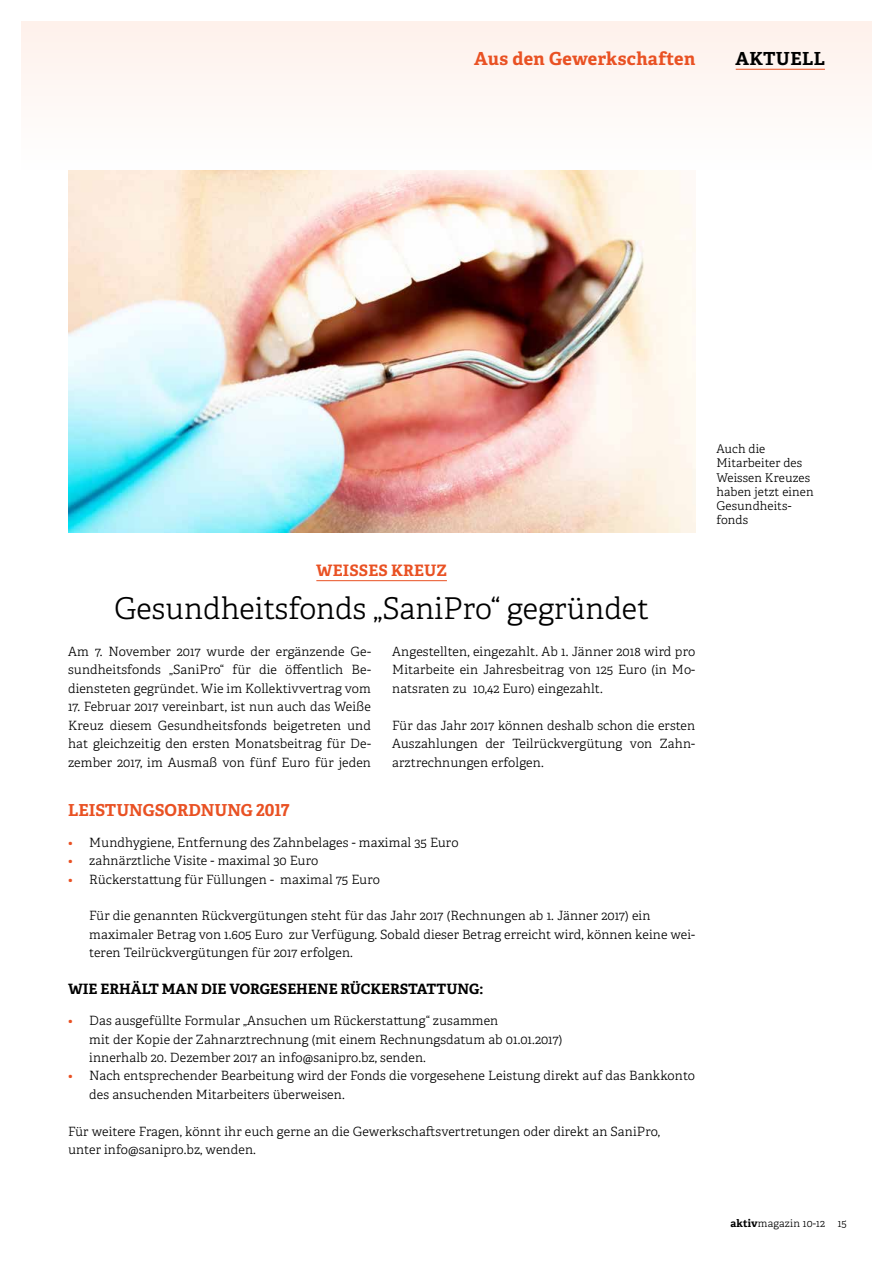
<style>
.page{position:relative;width:893px;height:1263px;background:#fff}
.page>*{position:absolute;margin:0;border:0;box-sizing:border-box;transform-origin:0 0}
.t1{font:300 30px "Adelle";color:#000}
.t2{font:700 18px "Adelle";letter-spacing:.015em;color:#e95123}
.t3{font:700 18px "Adelle";letter-spacing:.02em;color:#000}
.t4{font:700 16.5px "Adelle";color:#e95123}
.t5{font:700 15.75px "Adelle";letter-spacing:.01em;color:#e95123}
.t6{font:700 14.25px "Adelle";color:#000}
.t7{font:300 12.75px/18.5px "Adelle";letter-spacing:.01em;color:#000;text-align:justify}
.t8{font:300 12px/14.2px "Adelle";letter-spacing:.01em;color:#000}
.t9{font:300 10.5px "Adelle";letter-spacing:.02em;color:#000}
.s1{color:#e95123}
.s2{font-weight:700}
</style>
<div class="page">
<div style="left:21px;top:21px;width:851px;height:149px;background:#fef7f4"></div>
<img style="left:68px;top:170px;width:627px;height:363px">
<hr style="left:316px;top:580px;width:131px;height:1px;background:#e95123">
<hr style="left:736px;top:69px;width:89px;height:1px;background:#e95123">
<h2 class="t2" style="left:474px;top:47px;width:222px">Aus den Gewerkschaften</h2>
<h2 class="t3" style="left:735px;top:47px;width:91px">AKTUELL</h2>
<p class="t5" style="left:316px;top:560px;width:132px">WEISSES KREUZ</p>
<h1 class="t1" style="left:114px;top:590px;width:536px">Gesundheitsfonds „SaniPro“ gegründet</h1>
<p class="t7" style="left:68px;top:642px;width:304px">Am 7. November 2017 wurde der ergänzende Ge&shy;sundheitsfonds „SaniPro“ für die öffentlich Be&shy;diensteten gegründet. Wie im Kollektivvertrag vom</p>
<p class="t7" style="left:68px;top:698px;width:304px">17. Februar 2017 vereinbart, ist nun auch das Weiße Kreuz diesem Gesundheitsfonds beigetreten und hat gleichzeitig den ersten Monatsbeitrag für De&shy;zember 2017, im Ausmaß von fünf Euro für jeden</p>
<p class="t7" style="left:392px;top:642px;width:304px">Angestellten, eingezahlt. Ab 1. Jänner 2018 wird pro Mitarbeite ein Jahresbeitrag von 125 Euro (in Mo&shy;natsraten zu 10,42 Euro) eingezahlt.</p>
<p class="t7" style="left:392px;top:716px;width:304px">Für das Jahr 2017 können deshalb schon die ersten Auszahlungen der Teilrückvergütung von Zahn&shy;arztrechnungen erfolgen.</p>
<p class="t4" style="left:68px;top:799px;width:223px">LEISTUNGSORDNUNG 2017</p>
<p class="t7" style="left:68px;top:833px;width:392px"><span class="s1">•</span> Mundhygiene, Entfernung des Zahnbelages - maximal 35 Euro</p>
<p class="t7" style="left:68px;top:852px;width:252px"><span class="s1">•</span> zahnärztliche Visite - maximal 30 Euro</p>
<p class="t7" style="left:68px;top:870px;width:313px"><span class="s1">•</span> Rückerstattung für Füllungen - maximal 75 Euro</p>
<p class="t7" style="left:89px;top:907px;width:607px;text-align:left">Für die genannten Rückvergütungen steht für das Jahr 2017 (Rechnungen ab 1. Jänner 2017) ein maximaler Betrag von 1.605 Euro zur Verfügung. Sobald dieser Betrag erreicht wird, können keine wei&shy;teren Teilrückvergütungen für 2017 erfolgen.</p>
<p class="t6" style="left:68px;top:980px;width:417px">WIE ERHÄLT MAN DIE VORGESEHENE RÜCKERSTATTUNG:</p>
<p class="t7" style="left:89px;top:1011px;width:475px;text-align:left;text-indent:-21px"><span class="s1">•</span> Das ausgefüllte Formular „Ansuchen um Rückerstattung“ zusammen<br>mit der Kopie der Zahnarztrechnung (mit einem Rechnungsdatum ab 01.01.2017) innerhalb 20. Dezember 2017 an info@sanipro.bz, senden.</p>
<p class="t7" style="left:89px;top:1067px;width:607px;text-indent:-21px"><span class="s1">•</span> Nach entsprechender Bearbeitung wird der Fonds die vorgesehene Leistung direkt auf das Bankkonto des ansuchenden Mitarbeiters überweisen.</p>
<p class="t7" style="left:68px;top:1122px;width:594px">Für weitere Fragen, könnt ihr euch gerne an die Gewerkschaftsvertretungen oder direkt an SaniPro, unter info@sanipro.bz, wenden.</p>
<p class="t8" style="left:716px;top:442px;width:99px">Auch die<br>Mitarbeiter des<br>Weissen Kreuzes haben jetzt einen<br>Gesundheits&shy;fonds</p>
<p class="t9" style="left:730px;top:1217px;width:118px"><span class="s2">aktiv</span>magazin 10-12 15</p>
</div>
